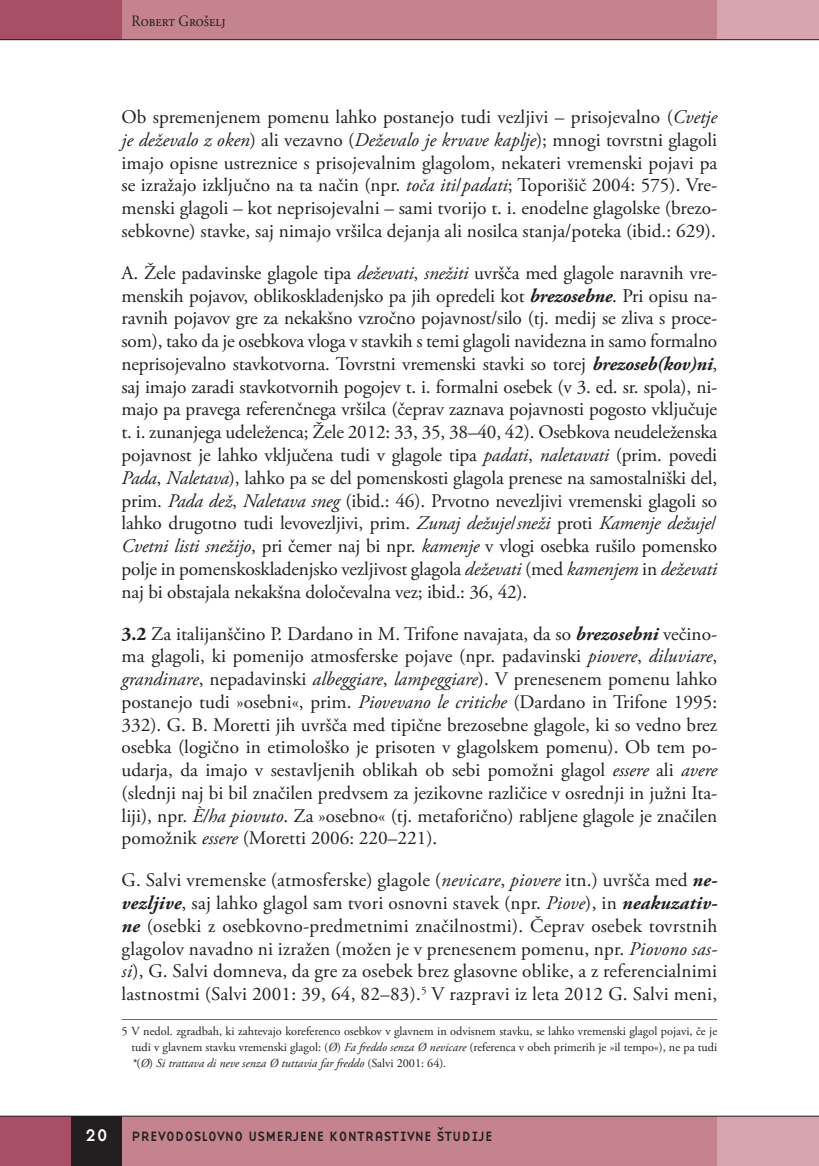
<style>
.page{position:relative;width:819px;height:1166px;background:#fff}
.page>*{position:absolute;margin:0;border:0;box-sizing:border-box;transform-origin:0 0}
.t1{font:19.25px/22.8px "Adobe Garamond Pro";color:#231f20;text-align:justify}
.t2{font:17.5px "Base Nine";color:#fff}
.t3{font:15.75px "Adobe Garamond Pro";color:#231f20;scale:.9 1}
.t4{font:14px "Base Nine";color:#231f20}
.t5{font:12.25px/15.8px "Adobe Garamond Pro";color:#231f20;text-align:justify}
.s1{font-style:italic}
.s2{font-weight:700;font-style:italic}
.s3{font-weight:700}
</style>
<div class="page">
<div style="left:0;top:1116px;width:71px;height:50px;background:#a84f65"></div>
<div style="left:122px;top:1116px;width:620px;height:50px;background:#c58390"></div>
<div style="left:71px;top:1116px;width:51px;height:50px;background:#231f20"></div>
<div style="left:717px;top:1116px;width:101px;height:50px;background:#d8a5af"></div>
<div style="left:120px;top:0;width:597px;height:40px;background:#c58390"></div>
<div style="left:717px;top:0;width:101px;height:40px;background:#d8a5af"></div>
<div style="left:0;top:0;width:122px;height:40px;background:#a84f65"></div>
<hr style="left:0;top:39px;width:818px;height:1px;background:#231f20">
<hr style="left:0;top:1116px;width:818px;height:1px;background:#231f20">
<hr style="left:122px;top:1019px;width:595px;height:1px;background:#a84f65">
<p class="t3" style="left:132px;top:11px;width:106px">Robert Grošelj</p>
<p class="t1" style="left:122px;top:106px;width:597px">Ob spremenjenem pomenu lahko postanejo tudi vezljivi – prisojevalno (<span class="s1">Cvetje je deževalo z oken</span>) ali vezavno (<span class="s1">Deževalo je krvave kaplje</span>); mnogi tovrstni glagoli imajo opisne ustreznice s prisojevalnim glagolom, nekateri vremenski pojavi pa se izražajo izključno na ta način (npr. <span class="s1">toča iti</span>/<span class="s1">padati</span>; Toporišič 2004: 575). Vre&shy;menski glagoli – kot neprisojevalni – sami tvorijo t. i. enodelne glagolske (brezo&shy;sebkovne) stavke, saj nimajo vršilca dejanja ali nosilca stanja/poteka (ibid.: 629).</p>
<p class="t1" style="left:122px;top:262px;width:597px">A. Žele padavinske glagole tipa <span class="s1">deževati</span>, <span class="s1">snežiti</span> uvršča med glagole naravnih vre&shy;menskih pojavov, oblikoskladenjsko pa jih opredeli kot <span class="s2">brezosebne</span>. Pri opisu na&shy;ravnih pojavov gre za nekakšno vzročno pojavnost/silo (tj. medij se zliva s proce&shy;som), tako da je osebkova vloga v stavkih s temi glagoli navidezna in samo formalno neprisojevalno stavkotvorna. Tovrstni vremenski stavki so torej <span class="s2">brezoseb(kov)ni</span>, saj imajo zaradi stavkotvornih pogojev t. i. formalni osebek (v 3. ed. sr. spola), ni&shy;majo pa pravega referenčnega vršilca (čeprav zaznava pojavnosti pogosto vključuje t. i. zunanjega udeleženca; Žele 2012: 33, 35, 38–40, 42). Osebkova neudeleženska pojavnost je lahko vključena tudi v glagole tipa <span class="s1">padati</span>, <span class="s1">naletavati</span> (prim. povedi <span class="s1">Pada</span>, <span class="s1">Naletava</span>), lahko pa se del pomenskosti glagola prenese na samostalniški del, prim. <span class="s1">Pada dež</span>, <span class="s1">Naletava sneg</span> (ibid.: 46). Prvotno nevezljivi vremenski glagoli so lahko drugotno tudi levovezljivi, prim. <span class="s1">Zunaj dežuje</span>/<span class="s1">sneži</span> proti <span class="s1">Kamenje dežuje</span>/ <span class="s1">Cvetni listi snežijo</span>, pri čemer naj bi npr. <span class="s1">kamenje</span> v vlogi osebka rušilo pomensko polje in pomenskoskladenjsko vezljivost glagola <span class="s1">deževati</span> (med <span class="s1">kamenjem</span> in <span class="s1">deževati </span>naj bi obstajala nekakšna določevalna vez; ibid.: 36, 42).</p>
<p class="t1" style="left:122px;top:623px;width:597px"><span class="s3">3.2</span> Za italijanščino P. Dardano in M. Trifone navajata, da so <span class="s2">brezosebni</span> večino&shy;ma glagoli, ki pomenijo atmosferske pojave (npr. padavinski <span class="s1">piovere</span>, <span class="s1">diluviare</span>, <span class="s1">grandinare</span>, nepadavinski <span class="s1">albeggiare</span>, <span class="s1">lampeggiare</span>). V prenesenem pomenu lahko postanejo tudi »osebni«, prim. <span class="s1">Piovevano le critiche</span> (Dardano in Trifone 1995:<br>332). G. B. Moretti jih uvršča med tipične brezosebne glagole, ki so vedno brez osebka (logično in etimološko je prisoten v glagolskem pomenu). Ob tem po&shy;udarja, da imajo v sestavljenih oblikah ob sebi pomožni glagol <span class="s1">essere</span> ali <span class="s1">avere </span>(slednji naj bi bil značilen predvsem za jezikovne različice v osrednji in južni Ita&shy;liji), npr. <span class="s1">È/ha piovuto</span>. Za »osebno« (tj. metaforično) rabljene glagole je značilen pomožnik <span class="s1">essere</span> (Moretti 2006: 220–221).</p>
<p class="t1" style="left:122px;top:869px;width:597px">G. Salvi vremenske (atmosferske) glagole (<span class="s1">nevicare</span>, <span class="s1">piovere</span> itn.) uvršča med <span class="s2">ne&shy;vezljive</span>, saj lahko glagol sam tvori osnovni stavek (npr. <span class="s1">Piove</span>), in <span class="s2">neakuzativ&shy;ne</span> (osebki z osebkovno-predmetnimi značilnostmi). Čeprav osebek tovrstnih glagolov navadno ni izražen (možen je v prenesenem pomenu, npr. <span class="s1">Piovono sas&shy;si</span>), G. Salvi domneva, da gre za osebek brez glasovne oblike, a z referencialnimi lastnostmi (Salvi 2001: 39, 64, 82–83).<sup>5</sup> V razpravi iz leta 2012 G. Salvi meni,</p>
<p class="t5" style="left:131px;top:1024px;width:587px;text-indent:-10px">5 V nedol. zgradbah, ki zahtevajo koreferenco osebkov v glavnem in odvisnem stavku, se lahko vremenski glagol pojavi, če je tudi v glavnem stavku vremenski glagol: (<span class="s1">Ø</span>) <span class="s1">Fa freddo senza Ø nevicare</span> (referenca v obeh primerih je »il tempo«), ne pa tudi <span class="s1">*</span>(<span class="s1">Ø</span>) <span class="s1">Si trattava di neve senza Ø tuttavia far freddo</span> (Salvi 2001: 64)<span class="s1">.</span></p>
<p class="t2" style="left:85px;top:1123px;width:25px">20</p>
<p class="t4" style="left:131px;top:1126px;width:363px">PREVODOSLOVNO USMERJENE KONTRASTIVNE ŠTUDIJE</p>
</div>
